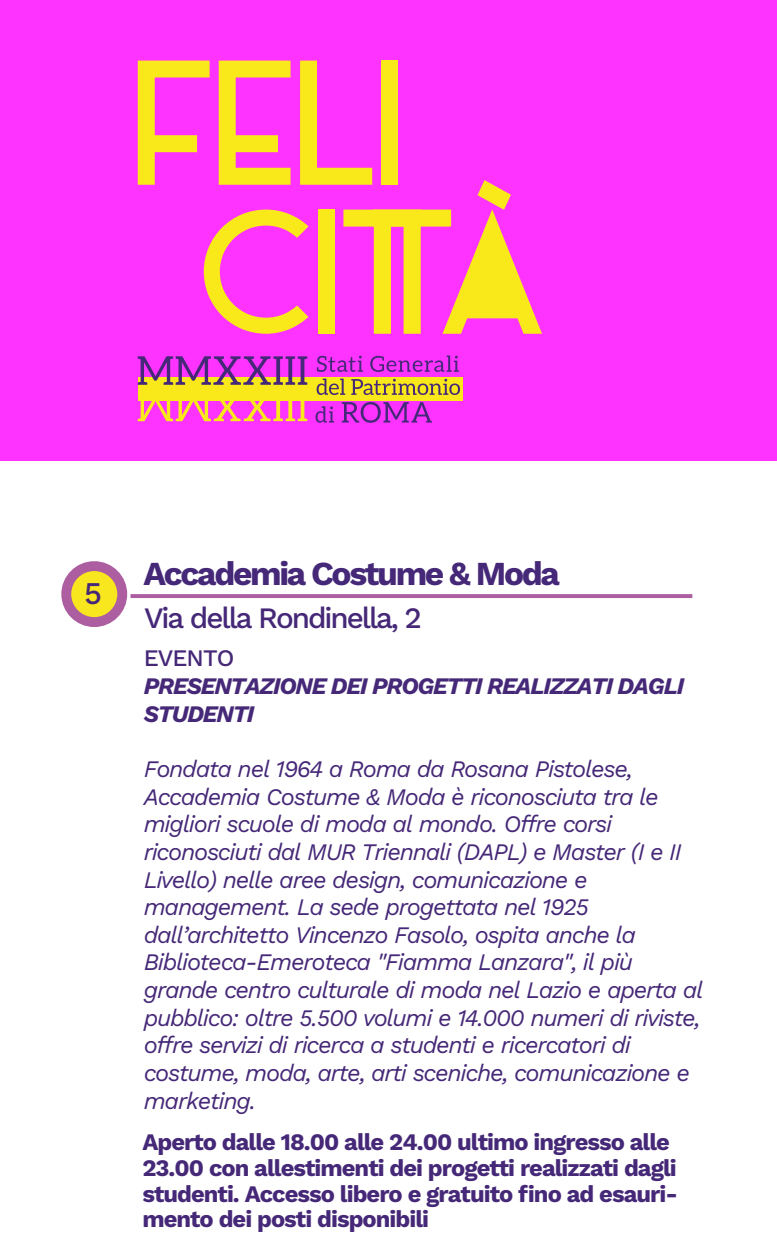
<style>
.page{position:relative;width:777px;height:1259px;background:#fff}
.page>*{position:absolute;margin:0;border:0;box-sizing:border-box;transform-origin:0 0}
.t1{font:700 33.56px "Work Sans";letter-spacing:-.07em;color:#452877}
.t2{font:500 31.56px "Work Sans";color:#452877}
.t3{font:500 29.56px "Work Sans";letter-spacing:-.07em;color:#452877}
.t4{font:italic 23.69px/27.6px "Work Sans";letter-spacing:-.05em;color:#452877}
.t5{font:700 23.69px/25.6px "Work Sans";letter-spacing:-.04em;color:#452877}
.t6{font:italic 700 23.69px/27.6px "Work Sans";letter-spacing:-.05em;color:#452877}
.t7{font:500 23.69px "Work Sans";letter-spacing:-.04em;color:#452877}
</style>
<div class="page">
<div style="left:0;top:0;width:776px;height:460px;background:#f3f"></div>
<svg style="left:138px;top:61px;width:404px;height:273px"></svg>
<div style="left:138px;top:377px;width:324px;height:23px;background:#f9e81a"></div>
<svg style="left:317px;top:355px;width:46px;height:17px"></svg>
<svg style="left:370px;top:355px;width:88px;height:17px"></svg>
<svg style="left:316px;top:378px;width:29px;height:17px"></svg>
<svg style="left:351px;top:378px;width:109px;height:17px"></svg>
<svg style="left:315px;top:406px;width:19px;height:16px"></svg>
<svg style="left:342px;top:402px;width:90px;height:21px"></svg>
<svg style="left:138px;top:356px;width:169px;height:28px"></svg>
<svg style="left:138px;top:400px;width:169px;height:21px"></svg>
<svg style="left:66px;top:566px;width:56px;height:56px;background:#edd330"></svg>
<div style="left:61px;top:561px;width:66px;height:66px;border:10px solid #ad5ea0;border-radius:50%"></div>
<svg style="left:130px;top:594px;width:562px;height:4px;background:#af62a2"></svg>
<hr style="left:0;top:1258px;width:776px;height:1px;background:#f3f">
<hr style="left:776px;top:0;width:1px;height:110px;background:#f3f">
<h2 class="t2" style="left:84px;top:569px;width:19px">5</h2>
<h1 class="t1" style="left:143px;top:548px;width:417px">Accademia Costume &amp; Moda</h1>
<p class="t3" style="left:144px;top:595px;width:279px">Via della Rondinella, 2</p>
<p class="t7" style="left:144px;top:640px;width:92px">EVENTO</p>
<p class="t6" style="left:144px;top:670px;width:542px">PRESENTAZIONE DEI PROGETTI REALIZZATI DAGLI<br>STUDENTI</p>
<p class="t4" style="left:144px;top:753px;width:561px">Fondata nel 1964 a Roma da Rosana Pistolese, Accademia Costume &amp; Moda è riconosciuta tra le migliori scuole di moda al mondo. Offre corsi riconosciuti dal MUR Triennali (DAPL) e Master (I e II Livello) nelle aree design, comunicazione e management. La sede progettata nel 1925 dall’architetto Vincenzo Fasolo, ospita anche la Biblioteca-Emeroteca "Fiamma Lanzara", il più grande centro culturale di moda nel Lazio e aperta al pubblico: oltre 5.500 volumi e 14.000 numeri di riviste, offre servizi di ricerca a studenti e ricercatori di costume, moda, arte, arti sceniche, comunicazione e marketing.</p>
<p class="t5" style="left:142px;top:1128px;width:537px">Aperto dalle 18.00 alle 24.00 ultimo ingresso alle 23.00 con allestimenti dei progetti realizzati dagli studenti. Accesso libero e gratuito fino ad esauri&shy;mento dei posti disponibili</p>
</div>
